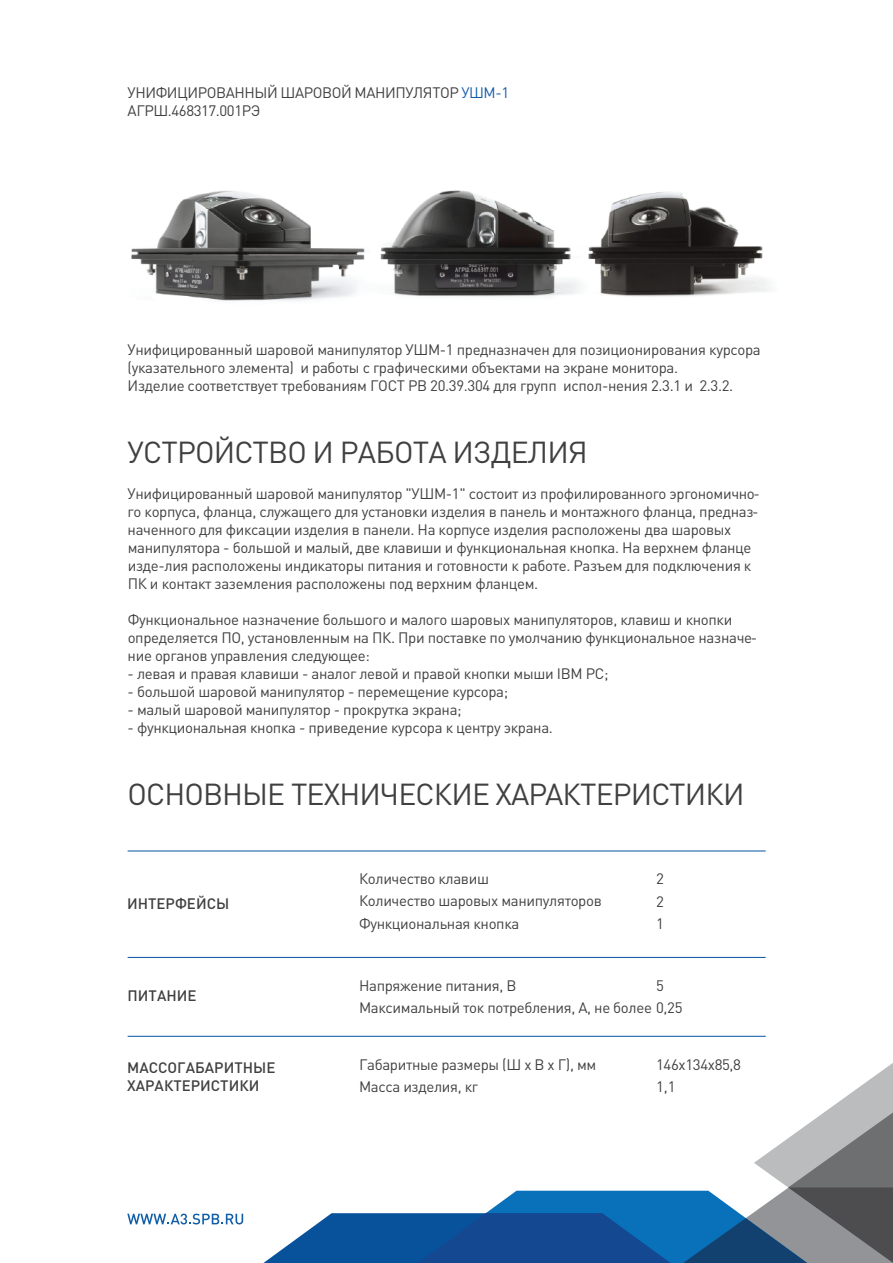
<style>
.page{position:relative;width:893px;height:1263px;background:#fff}
.page>*{position:absolute;margin:0;border:0;box-sizing:border-box;transform-origin:0 0}
.t1{font:30px "DIN Pro";letter-spacing:-.03em;color:#414041}
.t2{font:15px/18px "DIN Pro";letter-spacing:-.025em;color:#414041}
.t3{font:500 15px/18px "DIN Pro";color:#414041}
.s1{color:#135dab}
</style>
<div class="page">
<svg style="left:263px;top:1063px;width:630px;height:200px"></svg>
<hr style="left:128px;top:850px;width:638px;height:1px;background:#115ea8">
<hr style="left:128px;top:957px;width:638px;height:1px;background:#115ea8">
<hr style="left:128px;top:1036px;width:638px;height:1px;background:#115ea8">
<svg style="left:127px;top:1213px;width:116px;height:11px"></svg>
<img style="left:131px;top:190px;width:639px;height:111px">
<p class="t2" style="left:128px;top:83px;width:383px">УНИФИЦИРОВАННЫЙ ШАРОВОЙ МАНИПУЛЯТОР <span class="s1">УШМ-1<br></span>АГРШ.468317.001РЭ</p>
<p class="t2" style="left:128px;top:340px;width:635px">Унифицированный шаровой манипулятор УШМ-1 предназначен для позиционирования курсора (указательного элемента) и работы с графическими объектами на экране монитора.<br>Изделие соответствует требованиям ГОСТ РВ 20.39.304 для групп испол-нения 2.3.1 и 2.3.2.</p>
<h1 class="t1" style="left:128px;top:432px;width:462px">УСТРОЙСТВО И РАБОТА ИЗДЕЛИЯ</h1>
<p class="t2" style="left:128px;top:484px;width:634px">Унифицированный шаровой манипулятор "УШМ-1" состоит из профилированного эргономично&shy;го корпуса, фланца, служащего для установки изделия в панель и монтажного фланца, предназ&shy;наченного для фиксации изделия в панели. На корпусе изделия расположены два шаровых манипулятора - большой и малый, две клавиши и функциональная кнопка. На верхнем фланце изде-лия расположены индикаторы питания и готовности к работе. Разъем для подключения к ПК и контакт заземления расположены под верхним фланцем.</p>
<p class="t2" style="left:128px;top:610px;width:631px">Функциональное назначение большого и малого шаровых манипуляторов, клавиш и кнопки определяется ПО, установленным на ПК. При поставке по умолчанию функциональное назначе&shy;ние органов управления следующее:</p>
<p class="t2" style="left:128px;top:664px;width:482px">- левая и правая клавиши - аналог левой и правой кнопки мыши IBM PC;</p>
<p class="t2" style="left:128px;top:682px;width:382px">- большой шаровой манипулятор - перемещение курсора;</p>
<p class="t2" style="left:128px;top:700px;width:336px">- малый шаровой манипулятор - прокрутка экрана;</p>
<p class="t2" style="left:128px;top:718px;width:427px">- функциональная кнопка - приведение курсора к центру экрана.</p>
<h1 class="t1" style="left:128px;top:774px;width:618px">ОСНОВНЫЕ ТЕХНИЧЕСКИЕ ХАРАКТЕРИСТИКИ</h1>
<p class="t3" style="left:127px;top:894px;width:104px">ИНТЕРФЕЙСЫ</p>
<p class="t3" style="left:128px;top:986px;width:70px">ПИТАНИЕ</p>
<p class="t3" style="left:127px;top:1058px;width:150px">МАССОГАБАРИТНЫЕ<br>ХАРАКТЕРИСТИКИ</p>
<p class="t2" style="left:359px;top:867px;width:244px;line-height:22.5px">Количество клавиш<br>Количество шаровых манипуляторов<br>Функциональная кнопка</p>
<p class="t2" style="left:656px;top:867px;width:9px;line-height:22.5px;text-align:justify">2<br>2<br>1</p>
<p class="t2" style="left:359px;top:974px;width:325px;line-height:22.5px">Напряжение питания, В<br>Максимальный ток потребления, А, не более 0,25</p>
<p class="t2" style="left:656px;top:976px;width:9px">5</p>
<p class="t2" style="left:359px;top:1052px;width:239px;line-height:22.5px">Габаритные размеры (Ш х В х Г), мм<br>Масса изделия, кг</p>
<p class="t2" style="left:656px;top:1052px;width:86px;line-height:22.5px">146х134х85,8<br>1,1</p>
</div>
